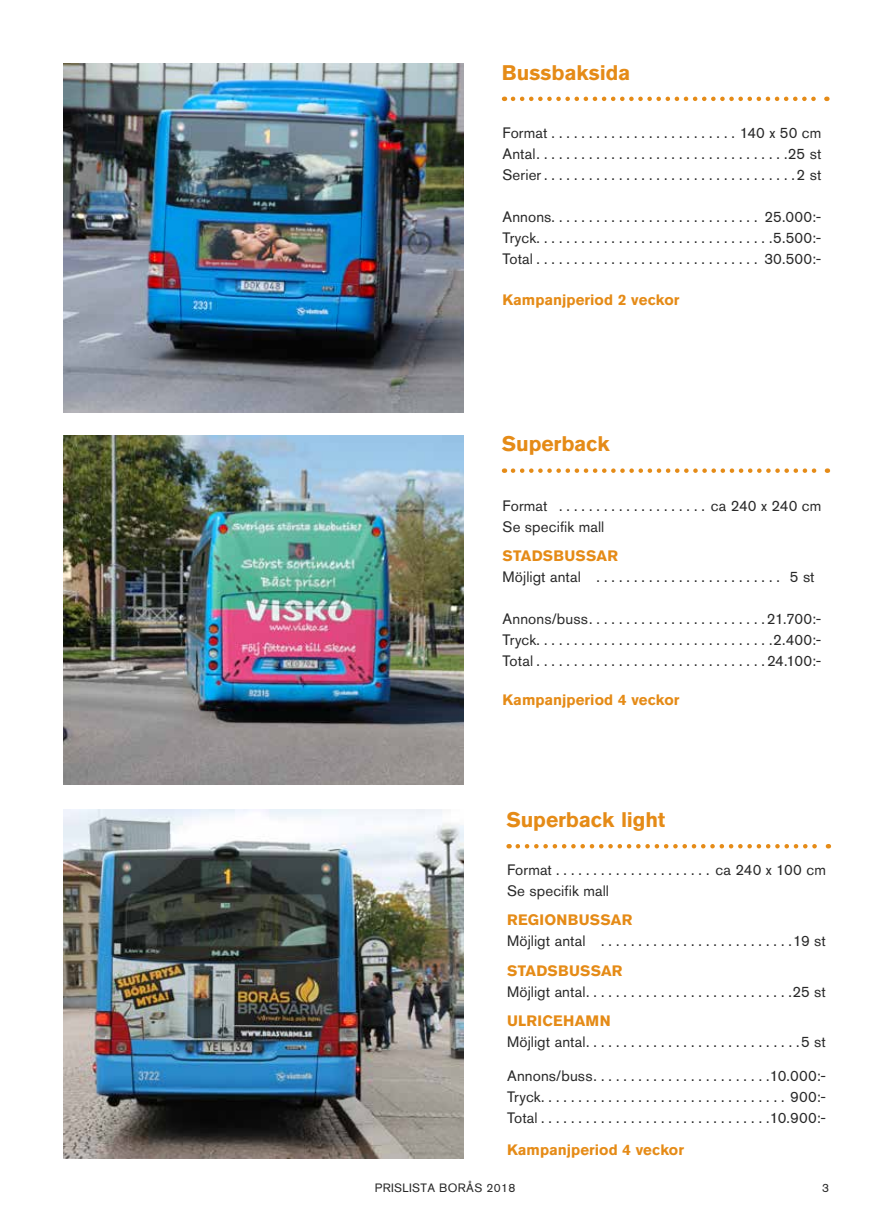
<style>
.page{position:relative;width:893px;height:1221px;background:#fff}
.page>*{position:absolute;margin:0;border:0;box-sizing:border-box;transform-origin:0 0}
.t1{font:700 21px "Akzidenz Grotesk BE";letter-spacing:-.01em;color:#e58b17}
.t2{font:15px/21px "Akzidenz Grotesk BE";letter-spacing:.01em;color:#282828;text-align:justify}
.t3{font:700 15px "Akzidenz Grotesk BE";letter-spacing:.01em;color:#e58b17}
.t4{font:12px "Akzidenz Grotesk BE";letter-spacing:.03em;color:#282828}
</style>
<div class="page">
<svg style="left:513px;top:97px;width:314px;height:4px"></svg>
<img style="left:64px;top:64px;width:399px;height:348px">
<svg style="left:518px;top:844px;width:311px;height:4px"></svg>
<svg style="left:513px;top:468px;width:315px;height:5px"></svg>
<img style="left:64px;top:435px;width:399px;height:349px">
<img style="left:64px;top:809px;width:399px;height:349px">
<h1 class="t1" style="left:502px;top:60px;width:130px">Bussbaksida</h1>
<p class="t2" style="left:502px;top:122px;width:320px">Format . . . . . . . . . . . . . . . . . . . . . . . . . 140 x 50 cm Antal . . . . . . . . . . . . . . . . . . . . . . . . . . . . . . . . . 25 st Serier . . . . . . . . . . . . . . . . . . . . . . . . . . . . . . . . . 2 st</p>
<p class="t2" style="left:502px;top:206px;width:320px">Annons . . . . . . . . . . . . . . . . . . . . . . . . . . . . 25.000:- Tryck . . . . . . . . . . . . . . . . . . . . . . . . . . . . . . . 5.500:- Total . . . . . . . . . . . . . . . . . . . . . . . . . . . . . . 30.500:-</p>
<p class="t3" style="left:502px;top:291px;width:178px">Kampanjperiod 2 veckor</p>
<h1 class="t1" style="left:502px;top:432px;width:109px">Superback</h1>
<p class="t2" style="left:502px;top:495px;width:320px">Format . . . . . . . . . . . . . . . . . . . . ca 240 x 240 cm<br>Se specifik mall</p>
<p class="t3" style="left:502px;top:547px;width:117px">STADSBUSSAR</p>
<p class="t2" style="left:502px;top:566px;width:314px">Möjligt antal . . . . . . . . . . . . . . . . . . . . . . . . . 5 st</p>
<p class="t2" style="left:502px;top:608px;width:320px">Annons/buss . . . . . . . . . . . . . . . . . . . . . . . 21.700:- Tryck . . . . . . . . . . . . . . . . . . . . . . . . . . . . . . . 2.400:- Total . . . . . . . . . . . . . . . . . . . . . . . . . . . . . . 24.100:-</p>
<p class="t3" style="left:502px;top:691px;width:178px">Kampanjperiod 4 veckor</p>
<h1 class="t1" style="left:506px;top:807px;width:160px">Superback light</h1>
<p class="t2" style="left:507px;top:858px;width:320px">Format . . . . . . . . . . . . . . . . . . . . ca 240 x 100 cm<br>Se specifik mall</p>
<p class="t3" style="left:507px;top:911px;width:127px">REGIONBUSSAR</p>
<p class="t2" style="left:507px;top:930px;width:320px">Möjligt antal . . . . . . . . . . . . . . . . . . . . . . . . . 19 st</p>
<p class="t3" style="left:507px;top:961px;width:117px">STADSBUSSAR</p>
<p class="t2" style="left:507px;top:980px;width:320px">Möjligt antal . . . . . . . . . . . . . . . . . . . . . . . . . . . 25 st</p>
<p class="t3" style="left:507px;top:1012px;width:105px">ULRICEHAMN</p>
<p class="t2" style="left:507px;top:1031px;width:320px">Möjligt antal . . . . . . . . . . . . . . . . . . . . . . . . . . . . 5 st</p>
<p class="t2" style="left:507px;top:1064px;width:320px">Annons/buss . . . . . . . . . . . . . . . . . . . . . . . 10.000:- Tryck . . . . . . . . . . . . . . . . . . . . . . . . . . . . . . . . . 900:- Total . . . . . . . . . . . . . . . . . . . . . . . . . . . . . . 10.900:-</p>
<p class="t3" style="left:507px;top:1141px;width:178px">Kampanjperiod 4 veckor</p>
<p class="t4" style="left:375px;top:1180px;width:142px">PRISLISTA BORÅS 2018</p>
<p class="t4" style="left:822px;top:1180px;width:8px">3</p>
</div>
